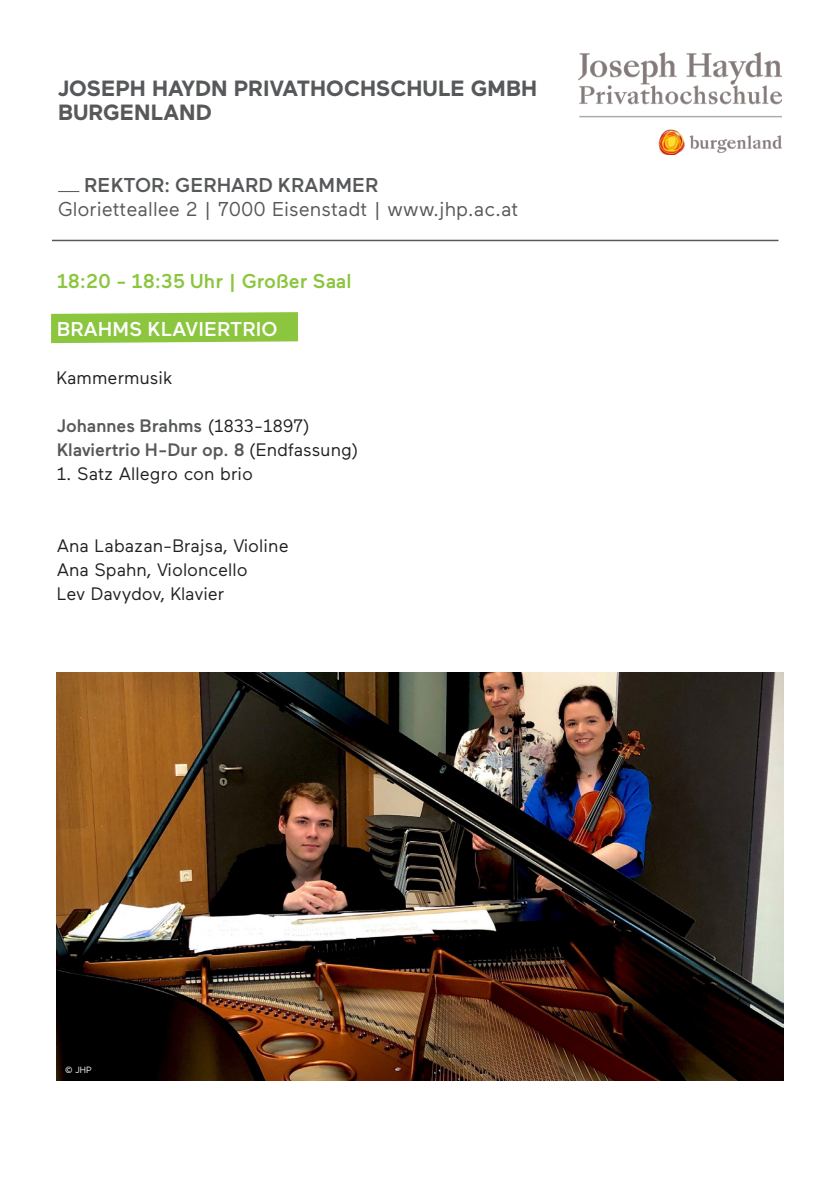
<style>
.page{position:relative;width:840px;height:1191px;background:#fff}
.page>*{position:absolute;margin:0;border:0;box-sizing:border-box;transform-origin:0 0}
.Programm{font:700 22px "Maax";color:#57585a}
.Programm-2{font:20px "Maax";color:#57585a}
.Programm-3{font:500 20px "Maax";color:#8bc63e}
.Programm-4{font:500 20px "Maax";color:#57585a}
.Programm-5{font:500 20px "Maax";color:#fff}
.Programm-6{font:18px "Maax";color:#231f20}
.Programm-7{font:500 18px "Maax";color:#57585a}
.Copyright{font:9px "Maax";color:#fff}
.s1{font-weight:400;color:#231f20}
</style>
<div class="page">
<svg style="left:51px;top:312px;width:247px;height:31px"></svg>
<svg style="left:58px;top:191px;width:21px;height:1px"></svg>
<hr style="left:52px;top:240px;width:726px;height:1px;background:#57585a">
<img style="left:578px;top:52px;width:202px;height:102px">
<img style="left:57px;top:672px;width:725px;height:408px">
<p class="Programm" style="left:58px;top:76px;width:480px">JOSEPH HAYDN PRIVATHOCHSCHULE GMBH</p>
<p class="Programm" style="left:58px;top:100px;width:155px">BURGENLAND</p>
<p class="Programm-4" style="left:84px;top:174px;width:295px">REKTOR: GERHARD KRAMMER</p>
<p class="Programm-2" style="left:58px;top:198px;width:461px">Glorietteallee 2 | 7000 Eisenstadt | www.jhp.ac.at</p>
<p class="Programm-3" style="left:57px;top:270px;width:296px">18:20 - 18:35 Uhr | Großer Saal</p>
<p class="Programm-5" style="left:57px;top:318px;width:222px">BRAHMS KLAVIERTRIO</p>
<p class="Programm-6" style="left:57px;top:368px;width:117px">Kammermusik</p>
<p class="Programm-7" style="left:57px;top:416px;width:254px">Johannes Brahms <span class="s1">(1833-1897)</span></p>
<p class="Programm-7" style="left:57px;top:440px;width:303px">Klaviertrio H-Dur op. 8 <span class="s1">(Endfassung)</span></p>
<p class="Programm-6" style="left:57px;top:464px;width:198px">1. Satz Allegro con brio</p>
<p class="Programm-6" style="left:57px;top:536px;width:233px">Ana Labazan-Brajsa, Violine</p>
<p class="Programm-6" style="left:57px;top:560px;width:192px">Ana Spahn, Violoncello</p>
<p class="Programm-6" style="left:57px;top:584px;width:169px">Lev Davydov, Klavier</p>
<p class="Copyright" style="left:65px;top:1064px;width:28px">© JHP</p>
</div>
